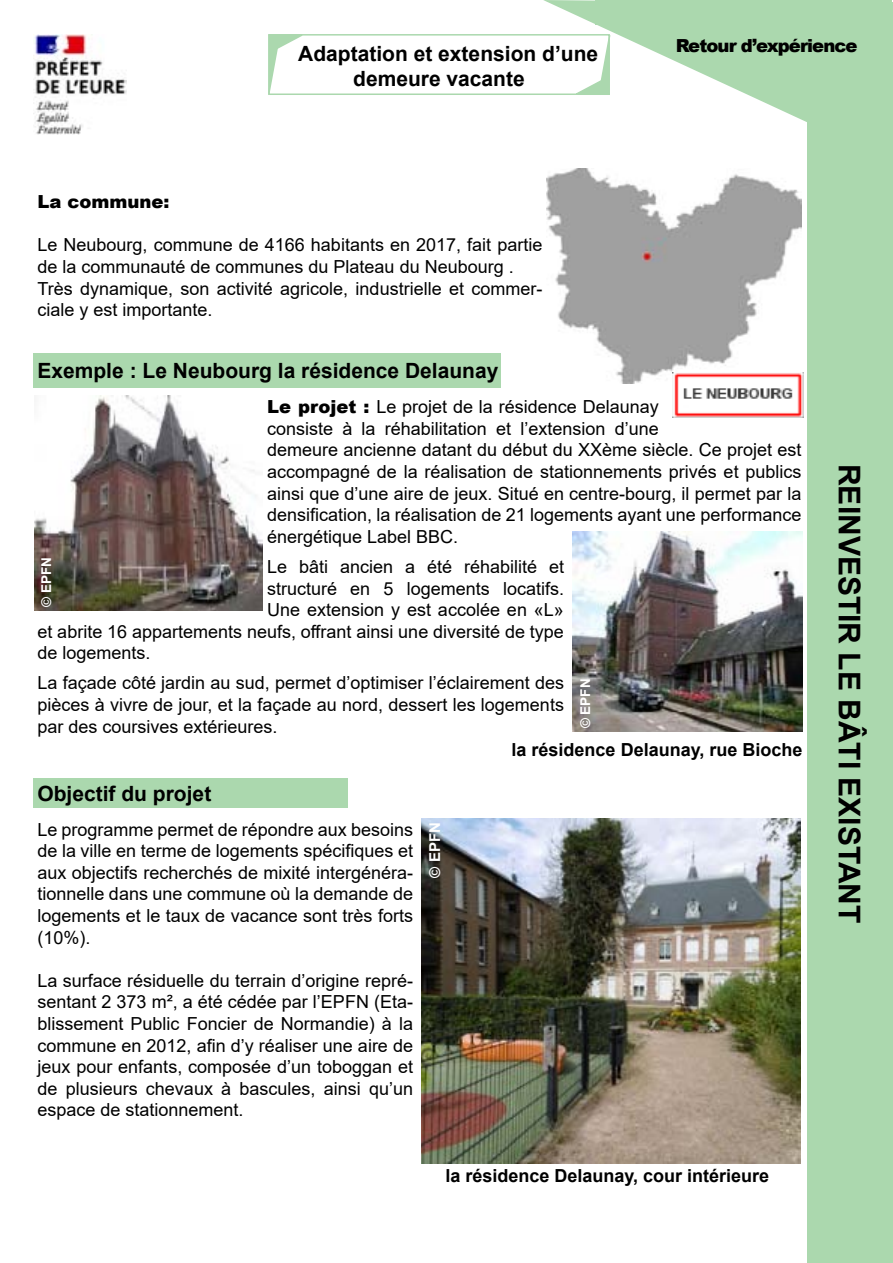
<style>
.page{position:relative;width:893px;height:1263px;background:#fff}
.page>*{position:absolute;margin:0;border:0;box-sizing:border-box;transform-origin:0 0}
.t1{font:700 30px "Arial";color:#000}
.t2{font:700 21px/25.2px "Arial";color:#000}
.t3{font:18px/21.6px "Arial";color:#000;text-align:justify}
.t4{font:700 18px "Arial";color:#000}
.t5{font:900 18px "Arial";letter-spacing:-.05em;color:#000}
.t6{font:900 18px "Arial";color:#000}
.t7{font:700 15px "Arial";color:#fff}
.t8{font:700 13.5px "Arial";color:#fff}
.s1{font-weight:900}
</style>
<div class="page">
<div style="left:807px;top:2px;width:85px;height:1261px;background:#abd8ae"></div>
<div style="left:33px;top:354px;width:468px;height:34px;background:#abd8ae"></div>
<div style="left:268px;top:34px;width:342px;height:61px;border:2px solid #abd8ae"></div>
<svg style="left:268px;top:34px;width:40px;height:61px"></svg>
<div style="left:33px;top:778px;width:315px;height:30px;background:#abd8ae"></div>
<img style="left:547px;top:168px;width:255px;height:216px">
<img style="left:672px;top:372px;width:132px;height:45px">
<img style="left:422px;top:818px;width:378px;height:346px">
<img style="left:33px;top:34px;width:94px;height:101px">
<svg style="left:543px;top:0;width:349px;height:122px;fill:#abd8ae"></svg>
<div style="left:595px;top:1px;width:296px;height:24px;background:#abd8ae"></div>
<img style="left:35px;top:396px;width:228px;height:215px">
<img style="left:572px;top:531px;width:230px;height:200px">
<p class="t2" style="left:353px;top:41px;width:246px;text-indent:-55px">Adaptation et extension d’une demeure vacante</p>
<p class="t6" style="left:37px;top:189px;width:134px">La commune:</p>
<p class="t3" style="left:37px;top:234px;width:506px;text-align:left">Le Neubourg, commune de 4166 habitants en 2017, fait partie de la communauté de communes du Plateau du Neubourg .<br>Très dynamique, son activité agricole, industrielle et commer&shy;ciale y est importante.</p>
<p class="t2" style="left:37px;top:359px;width:462px">Exemple : Le Neubourg la résidence Delaunay</p>
<p class="t5" style="left:676px;top:33px;width:183px">Retour d’expérience</p>
<p class="t3" style="left:267px;top:396px;width:536px;text-align:left"><span class="s1">Le projet :</span> Le projet de la résidence Delaunay<br>consiste à la réhabilitation et l’extension d’une<br>demeure ancienne datant du début du XXème siècle. Ce projet est accompagné de la réalisation de stationnements privés et publics ainsi que d’une aire de jeux. Situé en centre-bourg, il permet par la densification, la réalisation de 21 logements ayant une performance énergétique Label BBC.</p>
<p class="t3" style="left:267px;top:556px;width:298px">Le bâti ancien a été réhabilité et</p>
<p class="t3" style="left:267px;top:577px;width:298px">structuré en 5 logements locatifs.</p>
<p class="t3" style="left:267px;top:599px;width:298px">Une extension y est accolée en «L»</p>
<p class="t3" style="left:37px;top:620px;width:528px">et abrite 16 appartements neufs, offrant ainsi une diversité de type</p>
<p class="t3" style="left:37px;top:642px;width:115px">de logements.</p>
<p class="t3" style="left:37px;top:672px;width:528px">La façade côté jardin au sud, permet d’optimiser l’éclairement des pièces à vivre de jour, et la façade au nord, dessert les logements par des coursives extérieures.</p>
<p class="t8" style="left:37px;top:607px;width:51px;rotate:-90deg">© EPFN</p>
<p class="t8" style="left:576px;top:728px;width:51px;rotate:-90deg">© EPFN</p>
<p class="t4" style="left:512px;top:737px;width:292px">la résidence Delaunay, rue Bioche</p>
<p class="t2" style="left:37px;top:781px;width:175px">Objectif du projet</p>
<p class="t3" style="left:37px;top:818px;width:377px">Le programme permet de répondre aux besoins de la ville en terme de logements spécifiques et aux objectifs recherchés de mixité intergénéra&shy;tionnelle dans une commune où la demande de logements et le taux de vacance sont très forts (10%).</p>
<p class="t3" style="left:37px;top:969px;width:377px">La surface résiduelle du terrain d’origine repré&shy;sentant 2 373 m², a été cédée par l’EPFN (Eta&shy;blissement Public Foncier de Normandie) à la commune en 2012, afin d’y réaliser une aire de jeux pour enfants, composée d’un toboggan et de plusieurs chevaux à bascules, ainsi qu’un espace de stationnement.</p>
<p class="t7" style="left:424px;top:878px;width:57px;rotate:-90deg">© EPFN</p>
<p class="t4" style="left:445px;top:1163px;width:325px">la résidence Delaunay, cour intérieure</p>
<h1 class="t1" style="left:870px;top:464px;width:461px;rotate:90deg">REINVESTIR LE BÂTI EXISTANT</h1>
</div>
